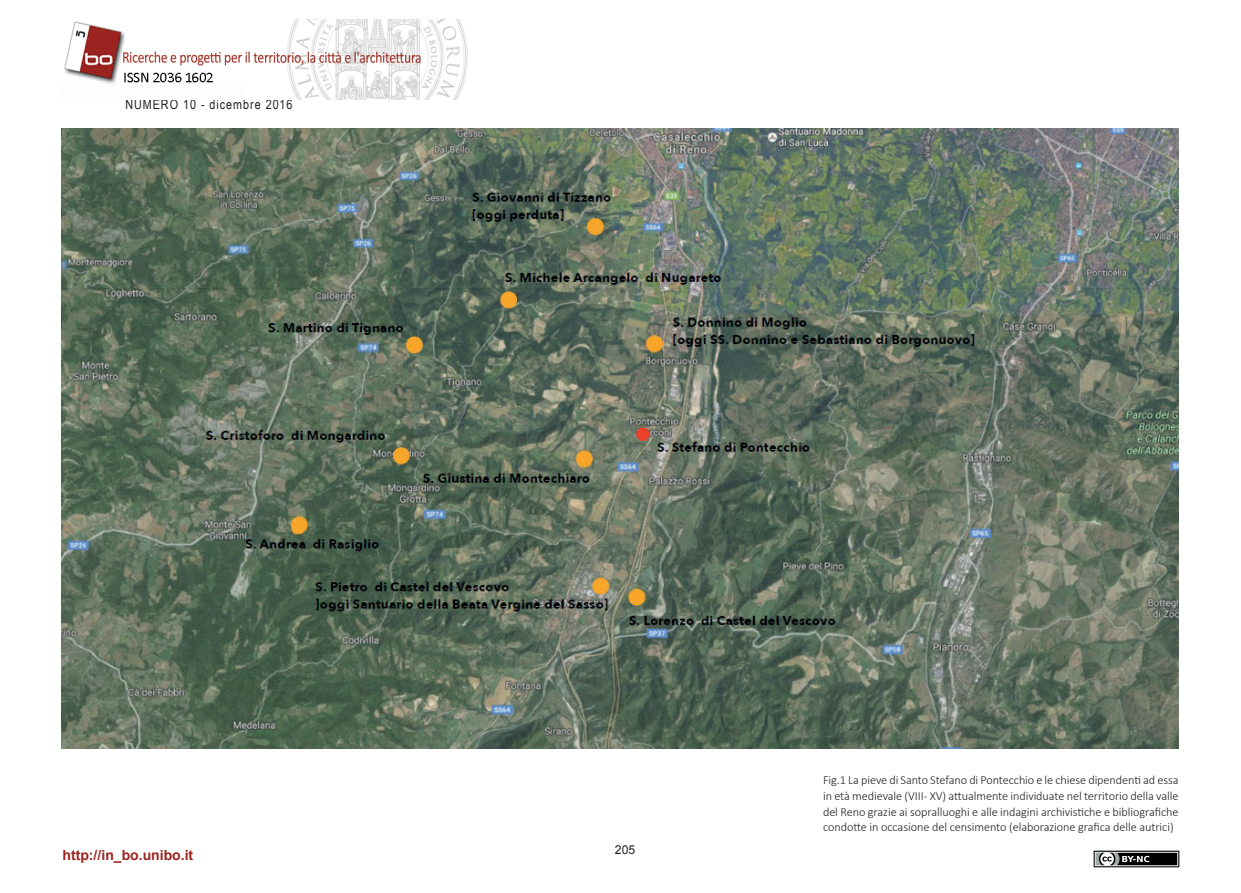
<style>
.page{position:relative;width:1241px;height:893px;background:#fff}
.page>*{position:absolute;margin:0;border:0;box-sizing:border-box;transform-origin:0 0}
.t1{font:700 14px "Arial";color:#9c231f}
.t2{font:13.12px "Arial Narrow";letter-spacing:.075em;color:#231f20}
.t3{font:300 12.25px/15.8px "Calibri";letter-spacing:-.005em;color:#231f20;text-align:justify}
.t4{font:12.25px "Arial";color:#231f20}
</style>
<div class="page">
<img style="left:64px;top:19px;width:404px;height:80px">
<img style="left:1093px;top:850px;width:86px;height:17px">
<img style="left:62px;top:128px;width:1116px;height:620px">
<p class="t2" style="left:125px;top:95px;width:169px">NUMERO 10 - dicembre 2016</p>
<p class="t1" style="left:63px;top:845px;width:132px">http://in_bo.unibo.it</p>
<p class="t4" style="left:615px;top:842px;width:22px">205</p>
<p class="t3" style="left:822px;top:772px;width:357px">Fig.1 La pieve di Santo Stefano di Pontecchio e le chiese dipendenti ad essa in età medievale (VIII- XV) attualmente individuate nel territorio della valle del Reno grazie ai sopralluoghi e alle indagini archivistiche e bibliografiche condotte in occasione del censimento (elaborazione grafica delle autrici)</p>
</div>
